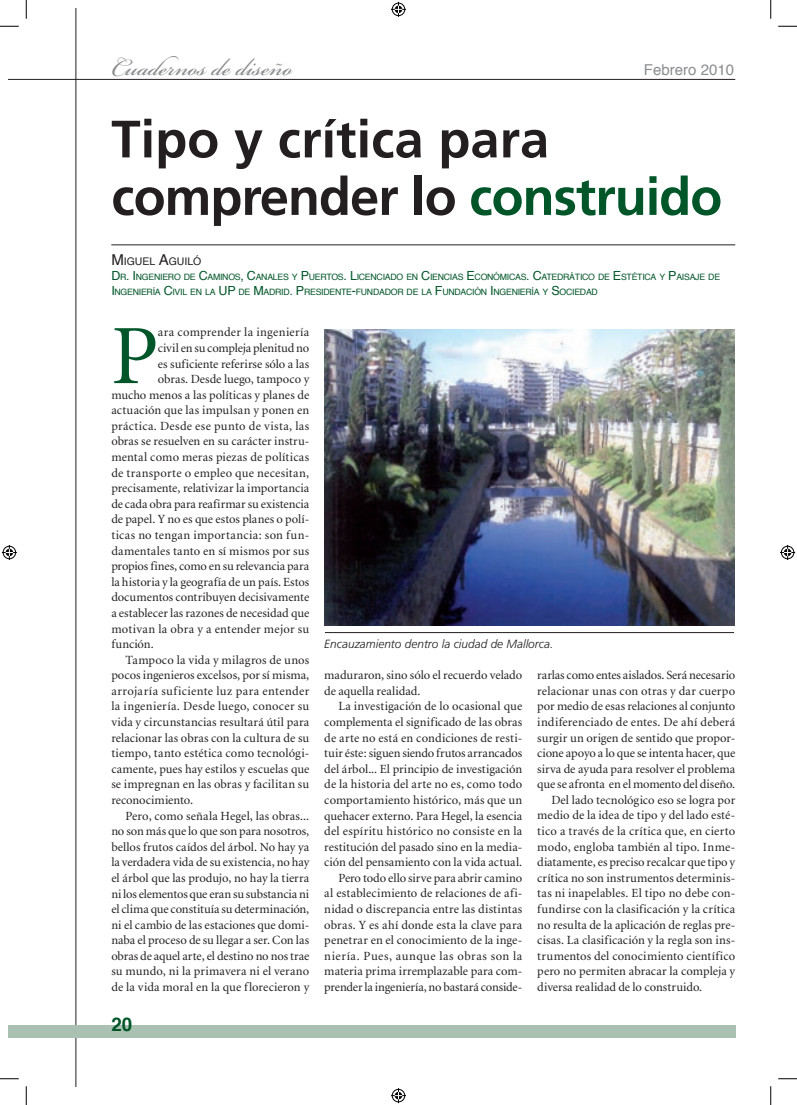
<style>
.page{position:relative;width:797px;height:1105px;background:#fff}
.page>*{position:absolute;margin:0;border:0;box-sizing:border-box;transform-origin:0 0}
.t1{font:84.5px "Minion";color:#005529}
.t2{font:700 52.5px/57.5px "Frutiger";letter-spacing:-.02em;color:#231f20}
.t3{font:37.5px "Bickham Script Pro";color:#8a8c8f}
.t4{font:700 18.75px "Helvetica";color:#005529}
.t5{font:15px "Helvetica";color:#8a8c8f}
.t6{font:12.5px/15.6px "Minion";letter-spacing:.005em;color:#231f20}
.t7{font:12.5px "Minion";letter-spacing:.025em;color:#231f20}
.t8{font:12.5px "Minion";letter-spacing:.03em;color:#231f20}
.t9{font:12.5px "Minion";letter-spacing:-.015em;color:#231f20}
.t10{font:italic 300 11.88px "Frutiger LT Std";color:#231f20}
.t11{font:10.5px "Helvetica";color:#231f20}
.t12{font:8.75px/15px "Helvetica";letter-spacing:-.03em;color:#005529}
.s1{color:#005529}
.s2{font-size:15px}
.s3{font-size:12.5px}
</style>
<div class="page">
<hr style="left:76px;top:9px;width:1px;height:1078px;background:#231f20">
<hr style="left:9px;top:79px;width:726px;height:1px;background:#231f20">
<div style="left:9px;top:1025px;width:726px;height:13px;background:#aac1b1"></div>
<hr style="left:111px;top:245px;width:624px;height:1px;background:#231f20">
<hr style="left:325px;top:632px;width:409px;height:1px;background:#231f20">
<img style="left:324px;top:330px;width:410px;height:295px">
<svg style="left:0;top:25px;width:19px;height:2px"></svg>
<svg style="left:778px;top:25px;width:19px;height:2px"></svg>
<svg style="left:0;top:1078px;width:19px;height:1px"></svg>
<svg style="left:778px;top:1078px;width:19px;height:1px"></svg>
<svg style="left:25px;top:0;width:2px;height:19px"></svg>
<svg style="left:25px;top:1086px;width:2px;height:19px"></svg>
<svg style="left:770px;top:0;width:1px;height:19px"></svg>
<svg style="left:770px;top:1086px;width:1px;height:19px"></svg>
<svg style="left:391px;top:2px;width:15px;height:15px"></svg>
<svg style="left:391px;top:1088px;width:15px;height:15px"></svg>
<svg style="left:2px;top:545px;width:15px;height:15px"></svg>
<svg style="left:780px;top:545px;width:15px;height:15px"></svg>
<h3 class="t3" style="left:111px;top:40px;width:182px">Cuadernos de diseño</h3>
<p class="t5" style="left:644px;top:58px;width:92px">Febrero 2010</p>
<h2 class="t2" style="left:111px;top:111px;width:612px">Tipo y crítica para comprender lo <span class="s1">construido</span></h2>
<p class="t11" style="left:111px;top:253px;width:92px"><span class="s2">M</span> IGUEL <span class="s2">A</span>GUILÓ</p>
<p class="t12" style="left:111px;top:269px;width:610px"><span class="s3">D</span> R<span class="s3">. I</span> NGENIERO DE <span class="s3">C</span>AMINOS<span class="s3">, C</span>ANALES Y <span class="s3">P</span>UERTOS<span class="s3">. L</span>ICENCIADO EN <span class="s3">C</span>IENCIAS <span class="s3">E</span>CONÓMICAS <span class="s3">. C</span>ATEDRÁTICO DE <span class="s3">E</span>STÉTICA Y <span class="s3">P</span>AISAJE DE<br><span class="s3">I</span> NGENIERÍA <span class="s3">C</span>IVIL EN LA <span class="s3">U P</span> DE <span class="s3">M</span>ADRID<span class="s3">. P</span>RESIDENTE<span class="s3">-</span>FUNDADOR DE LA <span class="s3">F</span>UNDACIÓN <span class="s3">I</span> NGENIERÍA Y <span class="s3">S</span>OCIEDAD</p>
<h1 class="t1" style="left:111px;top:314px;width:49px">P</h1>
<p class="t7" style="left:158px;top:326px;width:153px">ara comprender la ingeniería</p>
<p class="t9" style="left:158px;top:342px;width:153px">civil en su compleja plenitud no</p>
<p class="t6" style="left:158px;top:356px;width:153px">es suficiente referirse sólo a las</p>
<p class="t6" style="left:158px;top:372px;width:153px">obras. Desde luego, tampoco y</p>
<p class="t6" style="left:111px;top:387px;width:199px">mucho menos a las políticas y planes de</p>
<p class="t6" style="left:111px;top:403px;width:199px">actuación que las impulsan y ponen en</p>
<p class="t8" style="left:111px;top:420px;width:199px">práctica. Desde ese punto de vista, las</p>
<p class="t6" style="left:111px;top:434px;width:199px">obras se resuelven en su carácter instru-</p>
<p class="t6" style="left:111px;top:450px;width:199px">mental como meras piezas de políticas</p>
<p class="t6" style="left:111px;top:465px;width:199px">de transporte o empleo que necesitan,</p>
<p class="t6" style="left:111px;top:481px;width:199px">precisamente, relativizar la importancia</p>
<p class="t6" style="left:111px;top:496px;width:199px">de cada obra para reafirmar su existencia</p>
<p class="t6" style="left:111px;top:512px;width:199px">de papel. Y no es que estos planes o polí-</p>
<p class="t7" style="left:111px;top:529px;width:199px">ticas no tengan importancia: son fun-</p>
<p class="t6" style="left:111px;top:543px;width:199px">damentales tanto en sí mismos por sus</p>
<p class="t6" style="left:111px;top:559px;width:199px">propios fines, como en su relevancia para</p>
<p class="t6" style="left:111px;top:574px;width:199px">la historia y la geografía de un país. Estos</p>
<p class="t6" style="left:111px;top:590px;width:199px">documentos contribuyen decisivamente</p>
<p class="t6" style="left:111px;top:606px;width:199px">a establecer las razones de necesidad que</p>
<p class="t6" style="left:111px;top:621px;width:199px">motivan la obra y a entender mejor su</p>
<p class="t6" style="left:111px;top:637px;width:44px">función.</p>
<p class="t6" style="left:125px;top:652px;width:185px">Tampoco la vida y milagros de unos</p>
<p class="t6" style="left:111px;top:668px;width:199px">pocos ingenieros excelsos, por sí misma,</p>
<p class="t8" style="left:111px;top:685px;width:199px">arrojaría suficiente luz para entender</p>
<p class="t7" style="left:111px;top:700px;width:199px">la ingeniería. Desde luego, conocer su</p>
<p class="t6" style="left:111px;top:715px;width:199px">vida y circunstancias resultará útil para</p>
<p class="t6" style="left:111px;top:730px;width:199px">relacionar las obras con la cultura de su</p>
<p class="t6" style="left:111px;top:746px;width:199px">tiempo, tanto estética como tecnológi-</p>
<p class="t6" style="left:111px;top:761px;width:199px">camente, pues hay estilos y escuelas que</p>
<p class="t6" style="left:111px;top:777px;width:199px">se impregnan en las obras y facilitan su</p>
<p class="t6" style="left:111px;top:793px;width:83px">reconocimiento.</p>
<p class="t6" style="left:125px;top:808px;width:185px">Pero, como señala Hegel, las obras...</p>
<p class="t6" style="left:111px;top:824px;width:199px">no son más que lo que son para nosotros,</p>
<p class="t6" style="left:111px;top:839px;width:199px">bellos frutos caídos del árbol. No hay ya</p>
<p class="t6" style="left:111px;top:855px;width:199px">la verdadera vida de su existencia, no hay</p>
<p class="t6" style="left:111px;top:871px;width:199px">el árbol que las produjo, no hay la tierra</p>
<p class="t9" style="left:111px;top:887px;width:199px">ni los elementos que eran su substancia ni</p>
<p class="t6" style="left:111px;top:902px;width:199px">el clima que constituía su determinación,</p>
<p class="t6" style="left:111px;top:917px;width:199px">ni el cambio de las estaciones que domi-</p>
<p class="t6" style="left:111px;top:933px;width:199px">naba el proceso de su llegar a ser. Con las</p>
<p class="t6" style="left:111px;top:948px;width:199px">obras de aquel arte, el destino no nos trae</p>
<p class="t6" style="left:111px;top:964px;width:199px">su mundo, ni la primavera ni el verano</p>
<p class="t6" style="left:111px;top:980px;width:199px">de la vida moral en la que florecieron y</p>
<p class="t10" style="left:324px;top:637px;width:230px">Encauzamiento dentro la ciudad de Mallorca.</p>
<p class="t6" style="left:537px;top:668px;width:199px">rarlas como entes aislados. Será necesario</p>
<p class="t6" style="left:537px;top:683px;width:199px">relacionar unas con otras y dar cuerpo</p>
<p class="t6" style="left:537px;top:699px;width:199px">por medio de esas relaciones al conjunto</p>
<p class="t6" style="left:537px;top:715px;width:199px">indiferenciado de entes. De ahí deberá</p>
<p class="t6" style="left:537px;top:730px;width:199px">surgir un origen de sentido que propor-</p>
<p class="t6" style="left:537px;top:746px;width:199px">cione apoyo a lo que se intenta hacer, que</p>
<p class="t6" style="left:537px;top:761px;width:199px">sirva de ayuda para resolver el problema</p>
<p class="t6" style="left:537px;top:777px;width:199px">que se afronta en el momento del diseño.</p>
<p class="t6" style="left:551px;top:792px;width:185px">Del lado tecnológico eso se logra por</p>
<p class="t6" style="left:537px;top:808px;width:199px">medio de la idea de tipo y del lado esté-</p>
<p class="t6" style="left:537px;top:824px;width:199px">tico a través de la crítica que, en cierto</p>
<p class="t6" style="left:537px;top:839px;width:199px">modo, engloba también al tipo. Inme-</p>
<p class="t6" style="left:537px;top:855px;width:199px">diatamente, es preciso recalcar que tipo y</p>
<p class="t6" style="left:537px;top:870px;width:199px">crítica no son instrumentos determinis-</p>
<p class="t6" style="left:537px;top:886px;width:199px">tas ni inapelables. El tipo no debe con-</p>
<p class="t6" style="left:537px;top:902px;width:199px">fundirse con la clasificación y la crítica</p>
<p class="t6" style="left:537px;top:917px;width:199px">no resulta de la aplicación de reglas pre-</p>
<p class="t6" style="left:537px;top:933px;width:199px">cisas. La clasificación y la regla son ins-</p>
<p class="t6" style="left:537px;top:948px;width:199px">trumentos del conocimiento científico</p>
<p class="t6" style="left:537px;top:964px;width:199px">pero no permiten abracar la compleja y</p>
<p class="t6" style="left:537px;top:980px;width:166px">diversa realidad de lo construido.</p>
<p class="t6" style="left:324px;top:668px;width:199px">maduraron, sino sólo el recuerdo velado de aquella realidad.</p>
<p class="t6" style="left:324px;top:699px;width:199px;text-align:right">La investigación de lo ocasional que complementa el significado de las obras de arte no está en condiciones de resti&shy;tuir éste: siguen siendo frutos arrancados del árbol... El principio de investigación de la historia del arte no es, como todo comportamiento histórico, más que un quehacer externo. Para Hegel, la esencia del espíritu histórico no consiste en la restitución del pasado sino en la media&shy;ción del pensamiento con la vida actual.<br>Pero todo ello sirve para abrir camino<br>al establecimiento de relaciones de afi&shy;nidad o discrepancia entre las distintas obras. Y es ahí donde esta la clave para penetrar en el conocimiento de la inge&shy;niería. Pues, aunque las obras son la materia prima irremplazable para com&shy;prender la ingeniería, no bastará conside-</p>
<h3 class="t4" style="left:111px;top:1009px;width:22px">20</h3>
</div>
